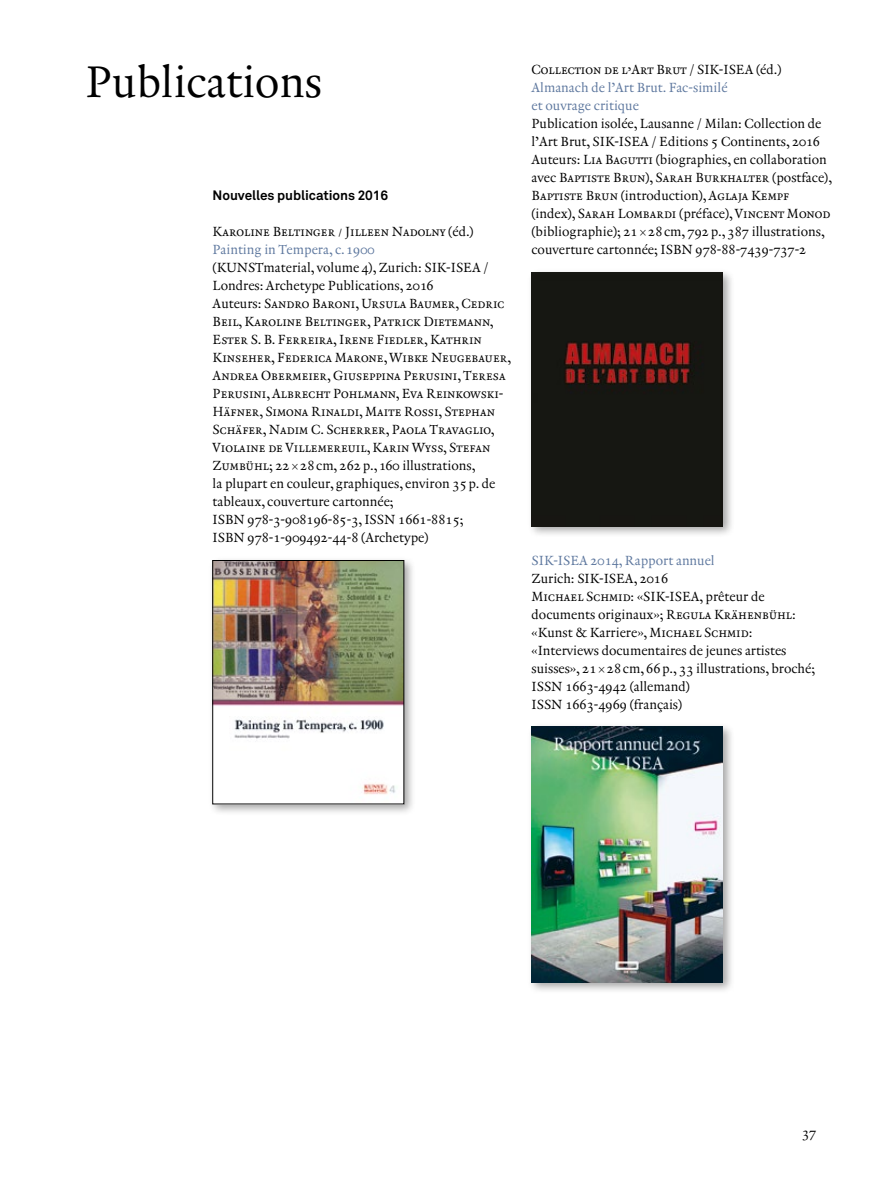
<style>
.page{position:relative;width:893px;height:1191px;background:#fff}
.page>*{position:absolute;margin:0;border:0;box-sizing:border-box;transform-origin:0 0}
.t1{font:45px "Renard No 3";color:#000}
.t2{font:13.5px/18px "Renard No 3";color:#000}
.t3{font:13.5px/18px "Renard No 3";color:#5d779e}
.t4{font:700 13.5px "Akkurat";letter-spacing:-.005em;color:#000}
</style>
<div class="page">
<div style="left:527px;top:268px;width:208px;height:270px;background:#000;opacity:.35"></div>
<img style="left:531px;top:272px;width:192px;height:254px">
<div style="left:527px;top:722px;width:208px;height:272px;background:#000;opacity:.35"></div>
<img style="left:531px;top:727px;width:192px;height:255px">
<div style="left:208px;top:556px;width:208px;height:259px;background:#000;opacity:.35"></div>
<img style="left:215px;top:562px;width:187px;height:240px">
<div style="left:213px;top:560px;width:191px;height:244px;border:1px solid #000"></div>
<h1 class="t1" style="left:85px;top:55px;width:239px">Publications</h1>
<p class="t4" style="left:213px;top:187px;width:177px">Nouvelles publications 2016</p>
<p class="t2" style="left:213px;top:223px;width:263px">Karoline Beltinger / Jilleen Nadolny (éd.)</p>
<p class="t3" style="left:213px;top:241px;width:163px">Painting in Tempera, c. 1900</p>
<p class="t2" style="left:213px;top:259px;width:300px">(KUNSTmaterial, volume 4), Zurich: SIK-ISEA / Londres: Archetype Publications, 2016<br>Auteurs: Sandro Baroni, Ursula Baumer, Cedric Beil, Karoline Beltinger, Patrick Dietemann, Ester S. B. Ferreira, Irene Fiedler, Kathrin Kinseher, Federica Marone, Wibke Neugebauer, Andrea Obermeier, Giuseppina Perusini, Teresa Perusini, Albrecht Pohlmann, Eva Reinkowski-Häfner, Simona Rinaldi, Maite Rossi, Stephan Schäfer, Nadim C. Scherrer, Paola Travaglio, Violaine de Villemereuil, Karin Wyss, Stefan Zumbühl; 22×28cm, 262p., 160 illustrations,<br>la plupart en couleur, graphiques, environ 35p. de tableaux, couverture cartonnée;<br>ISBN 978-3-908196-85-3, ISSN 1661-8815;<br>ISBN 978-1-909492-44-8 (Archetype)</p>
<p class="t2" style="left:531px;top:61px;width:251px">Collection de l’Art Brut / SIK-ISEA (éd.)</p>
<p class="t3" style="left:531px;top:79px;width:198px">Almanach de l’Art Brut. Fac-similé et ouvrage critique</p>
<p class="t2" style="left:531px;top:115px;width:302px">Publication isolée, Lausanne / Milan: Collection de l’Art Brut, SIK-ISEA / Editions 5 Continents, 2016<br>Auteurs: Lia Bagutti (biographies, en collaboration avec Baptiste Brun), Sarah Burkhalter (postface), Baptiste Brun (introduction), Aglaja Kempf (index), Sarah Lombardi (préface), Vincent Monod (bibliographie); 21×28cm, 792p., 387 illustrations, couverture cartonnée; ISBN 978-88-7439-737-2</p>
<p class="t3" style="left:532px;top:551px;width:185px">SIK-ISEA 2014, Rapport annuel</p>
<p class="t2" style="left:532px;top:569px;width:285px">Zurich: SIK-ISEA, 2016<br>Michael Schmid: «SIK-ISEA, prêteur de documents originaux»; Regula Krähenbühl: «Kunst &amp; Karriere», Michael Schmid: «Interviews documentaires de jeunes artistes suisses», 21×28cm, 66p., 33 illustrations, broché; ISSN 1663-4942 (allemand)<br>ISSN 1663-4969 (français)</p>
<p class="t2" style="left:802px;top:1123px;width:16px">37</p>
</div>
